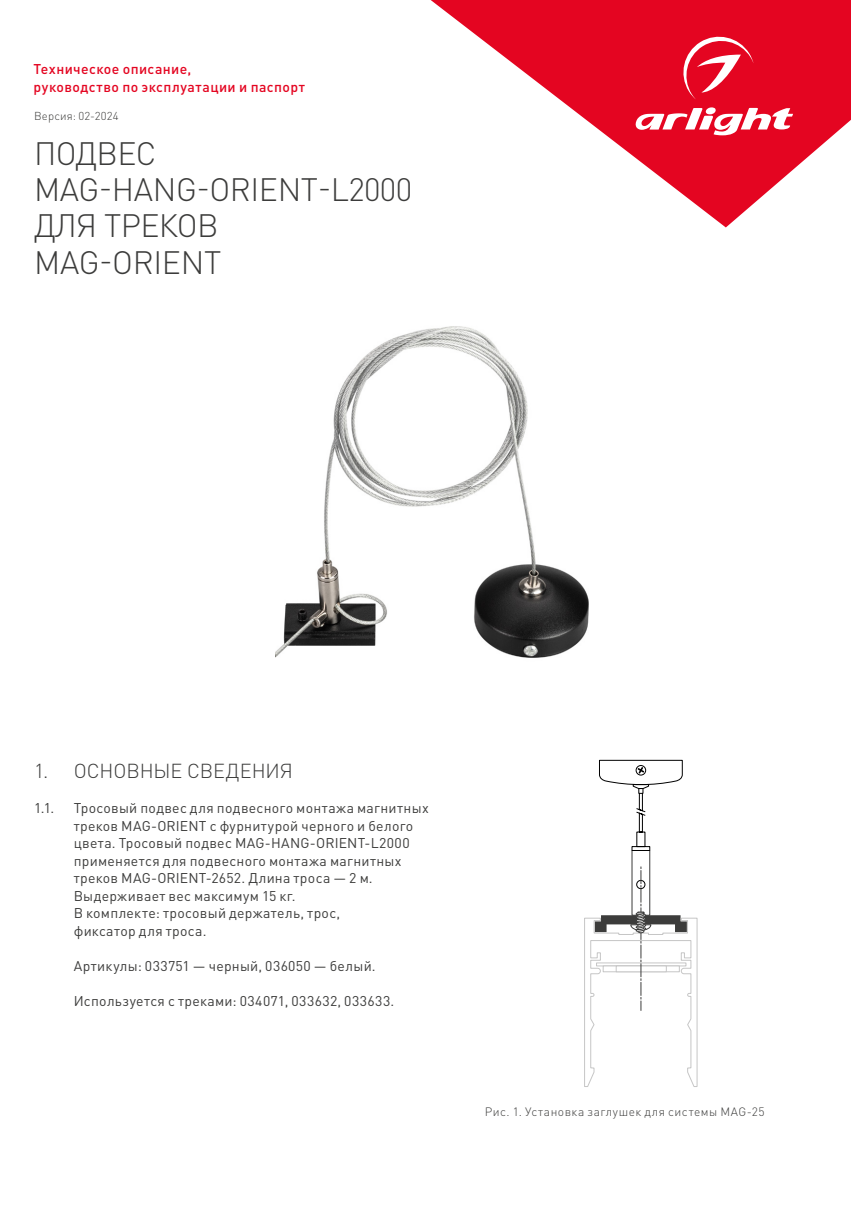
<style>
.page{position:relative;width:851px;height:1214px;background:#fff}
.page>*{position:absolute;margin:0;border:0;box-sizing:border-box;transform-origin:0 0}
.t1{font:300 32px/36px "DIN Pro";letter-spacing:-.02em;color:#3c3c3b}
.t2{font:300 20px "DIN Pro";letter-spacing:-.005em;color:#3c3c3b}
.t3{font:14px/17.6px "DIN Pro";letter-spacing:.02em;color:#3c3c3b}
.t4{font:500 14px/18px "DIN Pro";letter-spacing:.03em;color:#e40521}
.t5{font:300 12px "DIN Pro";letter-spacing:.04em;color:#3c3c3b}
.t6{font:300 11.4px "DIN Pro";letter-spacing:.015em;color:#3c3c3b}
</style>
<div class="page">
<img style="left:275px;top:326px;width:314px;height:332px">
<svg style="left:584px;top:759px;width:113px;height:328px"></svg>
<svg style="left:430px;top:0;width:420px;height:227px;fill:#e40521"></svg>
<svg style="left:632px;top:107px;width:161px;height:31px"></svg>
<svg style="left:678px;top:32px;width:75px;height:67px;background:#e83047"></svg>
<p class="t4" style="left:34px;top:60px;width:273px">Техническое описание,<br>руководство по эксплуатации и паспорт</p>
<p class="t6" style="left:34px;top:108px;width:86px">Версия: 02-2024</p>
<h1 class="t1" style="left:34px;top:134px;width:379px">ПОДВЕС<br>MAG-HANG-ORIENT-L2000<br>ДЛЯ ТРЕКОВ<br>MAG-ORIENT</h1>
<h2 class="t2" style="left:34px;top:756px;width:260px">1. ОСНОВНЫЕ СВЕДЕНИЯ</h2>
<p class="t3" style="left:34px;top:798px;width:22px">1.1.</p>
<p class="t3" style="left:74px;top:798px;width:356px">Тросовый подвес для подвесного монтажа магнитных треков MAG-ORIENT с фурнитурой черного и белого цвета. Тросовый подвес MAG-HANG-ORIENT-L2000 применяется для подвесного монтажа магнитных треков MAG-ORIENT-2652. Длина троса — 2 м.<br>Выдерживает вес максимум 15 кг.<br>В комплекте: тросовый держатель, трос,<br>фиксатор для троса.</p>
<p class="t3" style="left:74px;top:956px;width:303px">Артикулы: 033751 — черный, 036050 — белый.</p>
<p class="t3" style="left:74px;top:991px;width:322px">Используется с треками: 034071, 033632, 033633.</p>
<p class="t5" style="left:484px;top:1102px;width:281px">Рис. 1. Установка заглушек для системы MAG-25</p>
</div>
